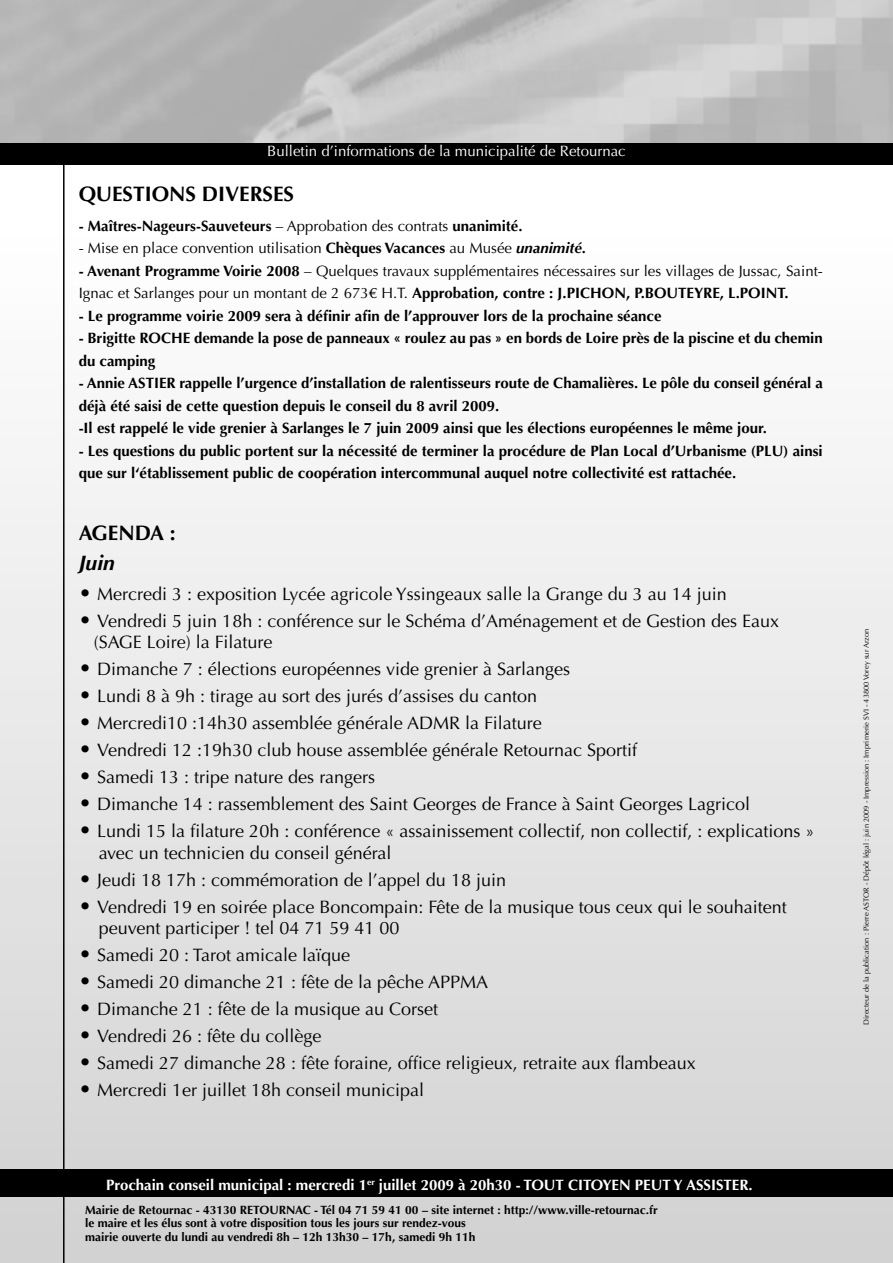
<style>
.page{position:relative;width:893px;height:1263px;background:#fff}
.page>*{position:absolute;margin:0;border:0;box-sizing:border-box;transform-origin:0 0}
.t1{font:700 21px "Optima LT Std";color:#000}
.t2{font:italic 700 21px "Optima LT Std";color:#000}
.t3{font:18px/21.6px "Optima LT Std";color:#000}
.t4{font:700 15px/22.5px "Optima LT Std";color:#000}
.t5{font:15px/22.5px "Optima LT Std";color:#000}
.t6{font:700 15px "Optima LT Std";color:#fff}
.t7{font:15px "Optima LT Std";color:#fff}
.t8{font:700 12px/13.5px "Optima LT Std";color:#000}
.t9{font:7.5px "Optima LT Std";color:#000}
.s1{font-weight:400}
.s2{font-weight:700}
.s3{font-weight:700;font-style:italic}
.s4{font-weight:700;font-size:21px}
</style>
<div class="page">
<div style="left:0;top:143px;width:893px;height:21px;background:#000"></div>
<div style="left:0;top:224px;width:893px;height:1039px;background:linear-gradient(to bottom,#fff,#d1d1d1)"></div>
<div style="left:0;top:1169px;width:893px;height:28px;background:#000"></div>
<hr style="left:63px;top:160px;width:2px;height:1103px;background:#000">
<p class="t7" style="left:267px;top:144px;width:360px">Bulletin d’informations de la municipalité de Retournac</p>
<p class="t1" style="left:79px;top:185px;width:217px">QUESTIONS DIVERSES</p>
<p class="t4" style="left:79px;top:216px;width:445px">- Maîtres-Nageurs-Sauveteurs <span class="s1">– Approbation des contrats</span> unanimité.</p>
<p class="t5" style="left:79px;top:238px;width:509px">- Mise en place convention utilisation <span class="s2">Chèques Vacances</span> au Musée <span class="s3">unanimité.</span></p>
<p class="t5" style="left:79px;top:261px;width:746px"><span class="s2">- Avenant Programme Voirie 2008</span> – Quelques travaux supplémentaires nécessaires sur les villages de Jussac, Saint-<br>Ignac et Sarlanges pour un montant de 2 673€ H.T. <span class="s2">Approbation, contre : J.PICHON, P.BOUTEYRE, L.POINT.</span></p>
<p class="t4" style="left:79px;top:306px;width:584px">- Le programme voirie 2009 sera à définir afin de l’approuver lors de la prochaine séance</p>
<p class="t4" style="left:79px;top:328px;width:746px">- Brigitte ROCHE demande la pose de panneaux « roulez au pas » en bords de Loire près de la piscine et du chemin du camping</p>
<p class="t4" style="left:79px;top:373px;width:746px">- Annie ASTIER rappelle l’urgence d’installation de ralentisseurs route de Chamalières. Le pôle du conseil général a déjà été saisi de cette question depuis le conseil du 8 avril 2009.<br>-Il est rappelé le vide grenier à Sarlanges le 7 juin 2009 ainsi que les élections européennes le même jour.</p>
<p class="t4" style="left:79px;top:441px;width:746px">- Les questions du public portent sur la nécessité de terminer la procédure de Plan Local d’Urbanisme (PLU) ainsi que sur l‘établissement public de coopération intercommunal auquel notre collectivité est rattachée.</p>
<p class="t1" style="left:79px;top:524px;width:99px">AGENDA :</p>
<p class="t2" style="left:79px;top:554px;width:38px">Juin</p>
<p class="t3" style="left:79px;top:584px;width:650px"><span class="s4">•</span> Mercredi 3 : exposition Lycée agricole Yssingeaux salle la Grange du 3 au 14 juin</p>
<p class="t3" style="left:94px;top:611px;width:687px;text-indent:-15px"><span class="s4">•</span> Vendredi 5 juin 18h : conférence sur le Schéma d’Aménagement et de Gestion des Eaux (SAGE Loire) la Filature</p>
<p class="t3" style="left:79px;top:660px;width:493px"><span class="s4">•</span> Dimanche 7 : élections européennes vide grenier à Sarlanges</p>
<p class="t3" style="left:79px;top:687px;width:460px"><span class="s4">•</span> Lundi 8 à 9h : tirage au sort des jurés d’assises du canton</p>
<p class="t3" style="left:79px;top:714px;width:465px"><span class="s4">•</span> Mercredi10 :14h30 assemblée générale ADMR la Filature</p>
<p class="t3" style="left:79px;top:741px;width:560px"><span class="s4">•</span> Vendredi 12 :19h30 club house assemblée générale Retournac Sportif</p>
<p class="t3" style="left:79px;top:768px;width:298px"><span class="s4">•</span> Samedi 13 : tripe nature des rangers</p>
<p class="t3" style="left:79px;top:795px;width:673px"><span class="s4">•</span> Dimanche 14 : rassemblement des Saint Georges de France à Saint Georges Lagricol</p>
<p class="t3" style="left:99px;top:822px;width:717px;text-indent:-20px"><span class="s4">•</span> Lundi 15 la filature 20h : conférence « assainissement collectif, non collectif, : explications » avec un technicien du conseil général</p>
<p class="t3" style="left:79px;top:871px;width:429px"><span class="s4">•</span> Jeudi 18 17h : commémoration de l’appel du 18 juin</p>
<p class="t3" style="left:99px;top:898px;width:690px;text-indent:-20px"><span class="s4">•</span> Vendredi 19 en soirée place Boncompain: Fête de la musique tous ceux qui le souhaitent peuvent participer ! tel 04 71 59 41 00</p>
<p class="t3" style="left:79px;top:946px;width:273px"><span class="s4">•</span> Samedi 20 : Tarot amicale laïque</p>
<p class="t3" style="left:79px;top:973px;width:411px"><span class="s4">•</span> Samedi 20 dimanche 21 : fête de la pêche APPMA</p>
<p class="t3" style="left:79px;top:1000px;width:361px"><span class="s4">•</span> Dimanche 21 : fête de la musique au Corset</p>
<p class="t3" style="left:79px;top:1027px;width:244px"><span class="s4">•</span> Vendredi 26 : fête du collège</p>
<p class="t3" style="left:79px;top:1054px;width:619px"><span class="s4">•</span> Samedi 27 dimanche 28 : fête foraine, office religieux, retraite aux flambeaux</p>
<p class="t3" style="left:79px;top:1081px;width:347px"><span class="s4">•</span> Mercredi 1er juillet 18h conseil municipal</p>
<p class="t6" style="left:106px;top:1179px;width:648px">Prochain conseil municipal : mercredi 1<sup>er</sup> juillet 2009 à 20h30 - TOUT CITOYEN PEUT Y ASSISTER.</p>
<p class="t8" style="left:85px;top:1204px;width:574px">Mairie de Retournac - 43130 RETOURNAC - Tél 04 71 59 41 00 – site internet : http://www.ville-retournac.fr le maire et les élus sont à votre disposition tous les jours sur rendez-vous<br>mairie ouverte du lundi au vendredi 8h – 12h 13h30 – 17h, samedi 9h 11h</p>
<p class="t9" style="left:863px;top:1025px;width:398px;rotate:-90deg">Directeur de la publication : Pierre ASTOR - Dépôt légal : juin 2009 - Impression : Imprimerie SVI - 43800 Vorey sur Arzon</p>
</div>
